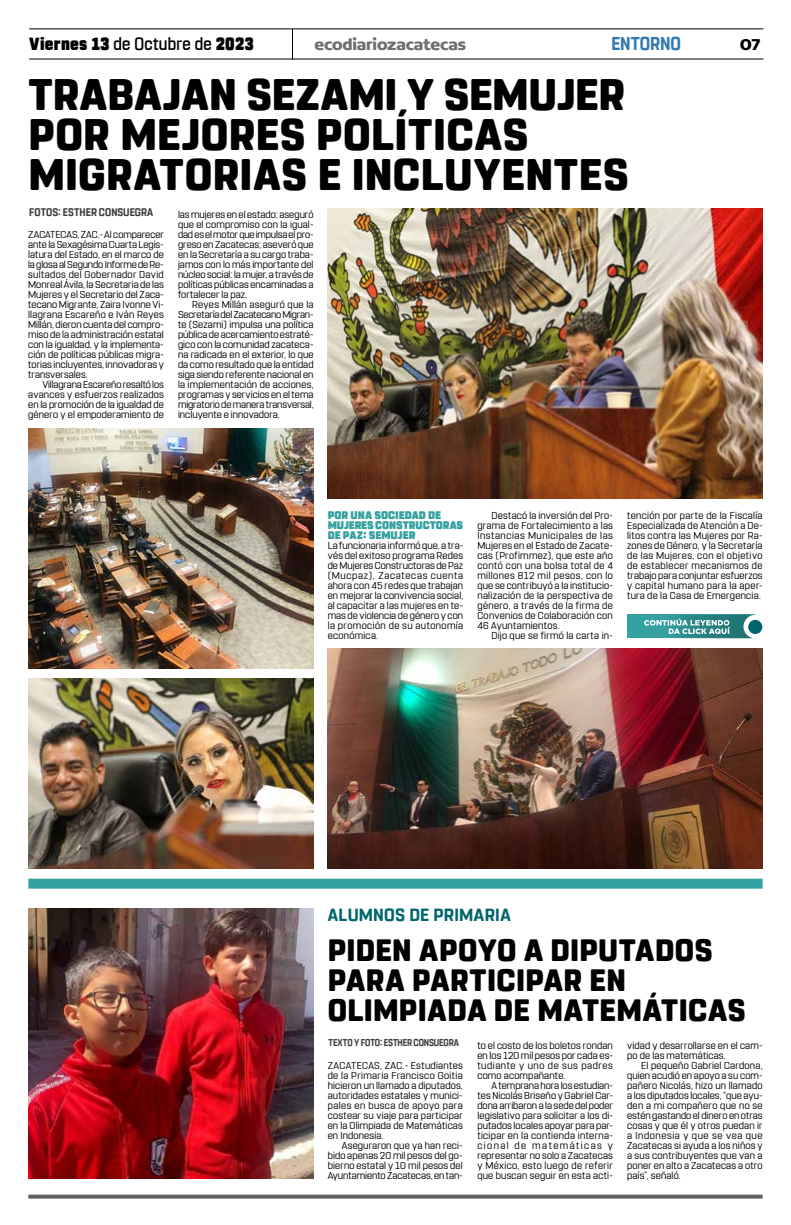
<style>
.page{position:relative;width:791px;height:1225px;background:#fff}
.page>*{position:absolute;margin:0;border:0;box-sizing:border-box;transform-origin:0 0}
.t1{font:800 44px/40px "Rohn Rounded";letter-spacing:.005em;color:#000}
.t2{font:800 30.8px/30px "Rohn Rounded";letter-spacing:.015em;color:#000}
.t3{font:700 18.6px "Rohn Rounded";letter-spacing:-.005em;color:#327ab3;scale:.91 1}
.t4{font:900 17.6px "Rohn Rounded";letter-spacing:.02em;color:#000;scale:.91 1}
.t5{font:700 17.6px "Rohn Rounded";letter-spacing:.015em;color:#00666c}
.t6{font:700 16.9px "Concord";letter-spacing:-.01em;color:#706f6f}
.t7{font:700 16.9px "Concord";color:#000}
.t8{font:900 11px/10px "Rohn Rounded";letter-spacing:-.005em;color:#36a1a1}
.t9{font:700 11px "Rohn Rounded";letter-spacing:.005em;color:#3d3d3d;scale:.91 1}
.t10{font:10px/10px "Rohn Rounded";letter-spacing:.015em;color:#000;text-align:justify}
.t11{font:700 9.9px "Rohn Rounded";letter-spacing:-.005em;color:#3d3d3d;scale:.86 1}
.s1{font-weight:500}
</style>
<div class="page">
<hr style="left:29px;top:28px;width:734px;height:1px;background:#000">
<hr style="left:29px;top:59px;width:734px;height:1px;background:#000">
<hr style="left:292px;top:29px;width:1px;height:31px;background:#000">
<svg style="left:28px;top:1194px;width:735px;height:4px;background:#7a7a7a"></svg>
<div style="left:28px;top:878px;width:735px;height:10px;background:#36a1a1"></div>
<img style="left:28px;top:908px;width:286px;height:270px">
<img style="left:328px;top:208px;width:435px;height:290px">
<div style="left:627px;top:614px;width:128px;height:24px;background:#36a1a1"></div>
<svg style="left:644px;top:615px;width:118px;height:23px"></svg>
<img style="left:328px;top:648px;width:435px;height:220px">
<img style="left:28px;top:428px;width:286px;height:240px">
<img style="left:28px;top:678px;width:286px;height:190px">
<h3 class="t4" style="left:29px;top:33px;width:249px">Viernes 13 <span class="s1">de Octubre de</span> 2023</h3>
<h3 class="t6" style="left:314px;top:34px;width:153px">ecodiariozacatecas</h3>
<h3 class="t3" style="left:611px;top:32px;width:78px">ENTORNO</h3>
<h3 class="t7" style="left:740px;top:34px;width:22px">07</h3>
<h1 class="t1" style="left:28px;top:75px;width:602px">TRABAJAN SEZAMI Y SEMUJER<br>POR MEJORES POLÍTICAS<br>MIGRATORIAS E INCLUYENTES</h1>
<p class="t9" style="left:29px;top:206px;width:138px">FOTOS: ESTHER CONSUEGRA</p>
<p class="t10" style="left:178px;top:210px;width:137px">las mujeres en el estado; aseguró que el compromiso con la igual&shy;dad es el motor que impulsa el pro&shy;greso en Zacatecas; aseveró que en la Secretaría a su cargo traba&shy;jamos con lo más importante del núcleo social: la mujer, a través de políticas públicas encaminadas a fortalecer la paz.</p>
<p class="t10" style="left:178px;top:300px;width:137px;text-indent:14px">Reyes Millán aseguró que la Secretaría del Zacatecano Migran&shy;te (Sezami) impulsa una política pública de acercamiento estraté&shy;gico con la comunidad zacateca&shy;na radicada en el exterior, lo que da como resultado que la entidad siga siendo referente nacional en la implementación de acciones, programas y servicios en el tema migratorio de manera transversal, incluyente e innovadora.</p>
<p class="t10" style="left:28px;top:230px;width:137px">ZACATECAS, ZAC.- Al comparecer ante la Sexagésima Cuarta Legis&shy;latura del Estado, en el marco de la glosa al Segundo Informe de Re&shy;sultados del Gobernador David Monreal Ávila, la Secretaria de las Mujeres y el Secretario del Zaca&shy;tecano Migrante, Zaira Ivonne Vi&shy;llagrana Escareño e Iván Reyes Millán, dieron cuenta del compro&shy;miso de la administración estatal con la igualdad, y la implementa&shy;ción de políticas públicas migra&shy;torias incluyentes, innovadoras y transversales.</p>
<p class="t10" style="left:28px;top:380px;width:137px;text-indent:14px">Villagrana Escareño resaltó los avances y esfuerzos realizados en la promoción de la igualdad de género y el empoderamiento de</p>
<p class="t8" style="left:328px;top:510px;width:137px">POR UNA SOCIEDAD DE<br>MUJERES CONSTRUCTORAS<br>DE PAZ: SEMUJER</p>
<p class="t10" style="left:328px;top:540px;width:137px">La funcionaria informó que, a tra&shy;vés del exitoso programa Redes de Mujeres Constructoras de Paz (Mucpaz), Zacatecas cuenta ahora con 45 redes que trabajan en mejorar la convivencia social, al capacitar a las mujeres en te&shy;mas de violencia de género y con la promoción de su autonomía económica.</p>
<p class="t10" style="left:477px;top:510px;width:137px;text-indent:14px">Destacó la inversión del Pro&shy;grama de Fortalecimiento a las Instancias Municipales de las Mujeres en el Estado de Zacate&shy;cas (Profimmez), que este año contó con una bolsa total de 4 millones 812 mil pesos, con lo que se contribuyó a la institucio&shy;nalización de la perspectiva de género, a través de la firma de Convenios de Colaboración con 46 Ayuntamientos.</p>
<p class="t10" style="left:492px;top:630px;width:123px">Dijo que se firmó la carta in-</p>
<p class="t10" style="left:627px;top:510px;width:137px">tención por parte de la Fiscalía Especializada de Atención a De&shy;litos contra las Mujeres por Ra&shy;zones de Género, y la Secretaría de las Mujeres, con el objetivo de establecer mecanismos de trabajo para conjuntar esfuerzos y capital humano para la aper&shy;tura de la Casa de Emergencia.</p>
<h3 class="t5" style="left:328px;top:905px;width:184px">ALUMNOS DE PRIMARIA</h3>
<h2 class="t2" style="left:328px;top:935px;width:420px">PIDEN APOYO A DIPUTADOS<br>PARA PARTICIPAR EN<br>OLIMPIADA DE MATEMÁTICAS</h2>
<p class="t11" style="left:329px;top:1036px;width:153px">TEXTO Y FOTO: ESTHER CONSUEGRA</p>
<p class="t10" style="left:477px;top:1040px;width:137px">to el costo de los boletos rondan en los 120 mil pesos por cada es&shy;tudiante y uno de sus padres como acompañante.</p>
<p class="t10" style="left:477px;top:1080px;width:137px;text-indent:14px">A temprana hora los estudian&shy;tes Nicolás Briseño y Gabriel Car&shy;dona arribaron a la sede del poder legislativo para solicitar a los di&shy;putados locales apoyar para par&shy;ticipar en la contienda interna&shy;cional de matemáticas y representar no solo a Zacatecas y México, esto luego de referir que buscan seguir en esta acti-</p>
<p class="t10" style="left:328px;top:1060px;width:137px">ZACATECAS, ZAC.- Estudiantes de la Primaria Francisco Goitia hicieron un llamado a diputados, autoridades estatales y munici&shy;pales en busca de apoyo para costear su viaje para participar en la Olimpiada de Matemáticas en Indonesia.</p>
<p class="t10" style="left:328px;top:1140px;width:137px;text-indent:14px">Aseguraron que ya han reci&shy;bido apenas 20 mil pesos del go&shy;bierno estatal y 10 mil pesos del Ayuntamiento Zacatecas, en tan-</p>
<p class="t10" style="left:627px;top:1040px;width:137px">vidad y desarrollarse en el cam&shy;po de las matemáticas.</p>
<p class="t10" style="left:627px;top:1060px;width:137px;text-indent:14px">El pequeño Gabriel Cardona, quien acudió en apoyo a su com&shy;pañero Nicolás, hizo un llamado a los diputados locales, “que ayu&shy;den a mi compañero que no se estén gastando el dinero en otras cosas y que él y otros puedan ir a Indonesia y que se vea que Zacatecas si ayuda a los niños y a sus contribuyentes que van a poner en alto a Zacatecas a otro país”, señaló.</p>
</div>
